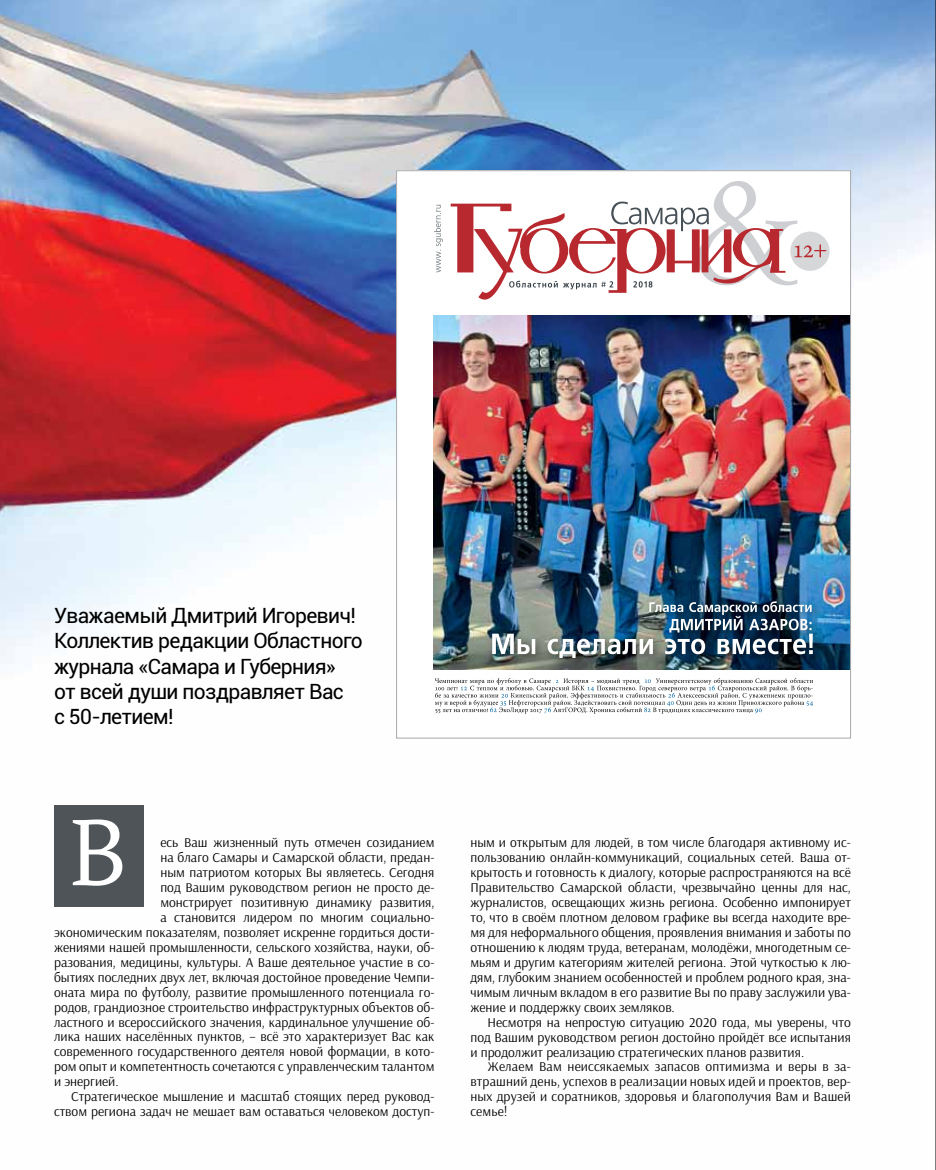
<style>
.page{position:relative;width:936px;height:1170px;background:#fff}
.page>*{position:absolute;margin:0;border:0;box-sizing:border-box;transform-origin:0 0}
.t1{font:93px "PT Serif";color:#fff}
.t2{font:21px/25.2px "Roboto";letter-spacing:-.03em;color:#000}
.t3{font:13.5px/15px "Arsenal";color:#000;text-align:justify}
</style>
<div class="page">
<img style="left:0;top:0;width:935px;height:907px">
<div style="left:396px;top:170px;width:454px;height:568px;background:#fff"></div>
<img style="left:434px;top:315px;width:414px;height:354px">
<svg style="left:434px;top:205px;width:9px;height:67px"></svg>
<div style="left:790px;top:231px;width:39px;height:40px;background:#d5d7d9;border-radius:50%"></div>
<div style="left:644px;top:596px;width:178px;height:28px;background:#000;opacity:.5"></div>
<div style="left:487px;top:628px;width:337px;height:40px;background:#000;opacity:.5"></div>
<img style="left:492px;top:601px;width:320px;height:57px">
<svg style="left:435px;top:678px;width:378px;height:35px"></svg>
<svg style="left:450px;top:181px;width:376px;height:119px"></svg>
<hr style="left:935px;top:0;width:1px;height:1169px;background:#000">
<div style="left:54px;top:804px;width:89px;height:102px;background:#4e5458"></div>
<h2 class="t2" style="left:54px;top:602px;width:310px">Уважаемый Дмитрий Игоревич!<br>Коллектив редакции Областного журнала «Самара и Губерния» от всей души поздравляет Вас<br>с 50-летием!</h2>
<h1 class="t1" style="left:70px;top:791px;width:59px">В</h1>
<p class="t3" style="left:160px;top:834px;width:275px">есь Ваш жизненный путь отмечен созиданием</p>
<p class="t3" style="left:160px;top:849px;width:275px">на благо Самары и Самарской области, предан-</p>
<p class="t3" style="left:160px;top:864px;width:275px">ным патриотом которых Вы являетесь. Сегодня</p>
<p class="t3" style="left:160px;top:879px;width:275px">под Вашим руководством регион не просто де-</p>
<p class="t3" style="left:160px;top:894px;width:275px">монстрирует позитивную динамику развития,</p>
<p class="t3" style="left:160px;top:909px;width:275px">а становится лидером по многим социально-</p>
<p class="t3" style="left:54px;top:924px;width:382px">экономическим показателям, позволяет искренне гордиться дости-</p>
<p class="t3" style="left:54px;top:939px;width:382px">жениями нашей промышленности, сельского хозяйства, науки, об-</p>
<p class="t3" style="left:54px;top:954px;width:382px">разования, медицины, культуры. А Ваше деятельное участие в со-</p>
<p class="t3" style="left:54px;top:969px;width:382px">бытиях последних двух лет, включая достойное проведение Чемпи-</p>
<p class="t3" style="left:54px;top:984px;width:382px">оната мира по футболу, развитие промышленного потенциала го-</p>
<p class="t3" style="left:54px;top:999px;width:382px">родов, грандиозное строительство инфраструктурных объектов об-</p>
<p class="t3" style="left:54px;top:1014px;width:382px">ластного и всероссийского значения, кардинальное улучшение об-</p>
<p class="t3" style="left:54px;top:1029px;width:382px">лика наших населённых пунктов, – всё это характеризует Вас как</p>
<p class="t3" style="left:54px;top:1044px;width:382px">современного государственного деятеля новой формации, в кото-</p>
<p class="t3" style="left:54px;top:1059px;width:382px">ром опыт и компетентность сочетаются с управленческим талантом</p>
<p class="t3" style="left:54px;top:1074px;width:66px">и энергией.</p>
<p class="t3" style="left:71px;top:1089px;width:365px">Стратегическое мышление и масштаб стоящих перед руковод-</p>
<p class="t3" style="left:54px;top:1104px;width:382px">ством региона задач не мешает вам оставаться человеком доступ-</p>
<p class="t3" style="left:470px;top:835px;width:382px">ным и открытым для людей, в том числе благодаря активному ис&shy;пользованию онлайн-коммуникаций, социальных сетей. Ваша от&shy;крытость и готовность к диалогу, которые распространяются на всё Правительство Самарской области, чрезвычайно ценны для нас, журналистов, освещающих жизнь региона. Особенно импонирует то, что в своём плотном деловом графике вы всегда находите вре&shy;мя для неформального общения, проявления внимания и заботы по отношению к людям труда, ветеранам, молодёжи, многодетным се&shy;мьям и другим категориям жителей региона. Этой чуткостью к лю&shy;дям, глубоким знанием особенностей и проблем родного края, зна&shy;чимым личным вкладом в его развитие Вы по праву заслужили ува&shy;жение и поддержку своих земляков.</p>
<p class="t3" style="left:470px;top:1014px;width:382px;text-indent:17px">Несмотря на непростую ситуацию 2020 года, мы уверены, что под Вашим руководством регион достойно пройдёт все испытания и продолжит реализацию стратегических планов развития.</p>
<p class="t3" style="left:470px;top:1059px;width:382px;text-indent:17px">Желаем Вам неиссякаемых запасов оптимизма и веры в за&shy;втрашний день, успехов в реализации новых идей и проектов, вер&shy;ных друзей и соратников, здоровья и благополучия Вам и Вашей семье!</p>
</div>
